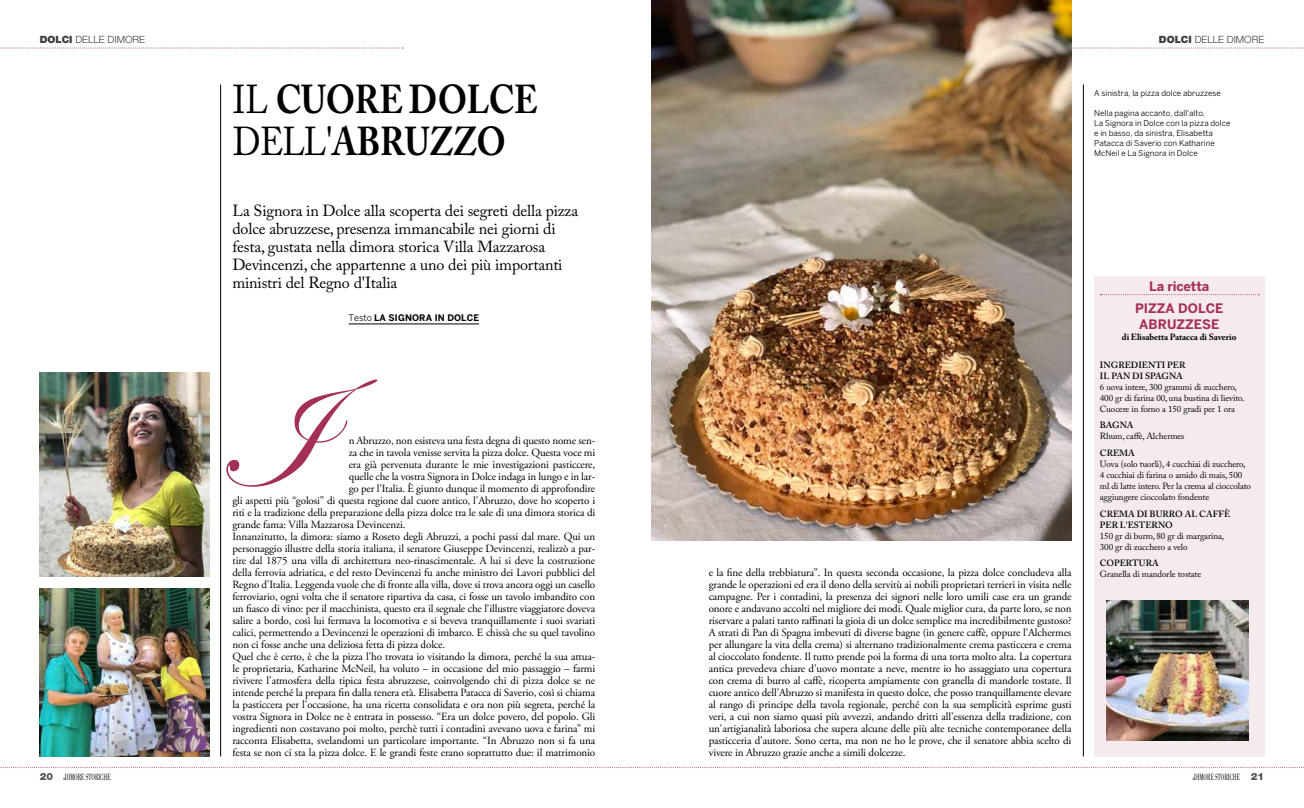
<style>
.page{position:relative;width:1304px;height:808px;background:#fff}
.page>*{position:absolute;margin:0;border:0;box-sizing:border-box;transform-origin:0 0}
.t1{font:159.1px "Edwardian Script ITC";color:#a53056}
.t2{font:700 40px/42px "Adobe Caslon Pro";letter-spacing:-.005em;color:#000;scale:.85 1}
.t3{font:16px/18px "Adobe Caslon Pro";letter-spacing:-.01em;color:#000}
.t4{font:700 13px/21.7px "Benton Sans";letter-spacing:.005em;color:#a53056;text-align:center}
.t5{font:11px/12px "Adobe Garamond Pro";letter-spacing:-.01em;color:#000;text-align:justify}
.t6{font:300 10px "Helvetica Neue LT Std";color:#3c3c3b}
.t7{font:900 10px "Helvetica Neue LT Std";color:#575756}
.t8{font:9.3px "Bodoni Std";color:#000;scale:.57 1}
.t9{font:9px/11px "Adobe Caslon Pro";letter-spacing:-.01em;color:#000}
.t10{font:600 9px/11px "Adobe Caslon Pro";letter-spacing:.005em;color:#000}
.t11{font:700 9px "Adobe Caslon Pro";letter-spacing:-.01em;color:#000}
.t12{font:700 9px "Benton Sans";letter-spacing:.015em;color:#000}
.t13{font:8px/10px "Benton Sans";color:#000}
.s1{font-weight:900}
.s2{font-weight:400}
.s3{font-style:italic;font-size:4.4px}
.s4{font-family:"Helvetica Neue LT Std";font-weight:900;font-size:10px;color:#575756}
</style>
<div class="page">
<svg style="left:0;top:48px;width:403px;height:1px"></svg>
<svg style="left:1071px;top:48px;width:232px;height:1px"></svg>
<svg style="left:0;top:767px;width:1304px;height:1px"></svg>
<div style="left:1094px;top:276px;width:170px;height:481px;background:#f5eaec"></div>
<svg style="left:1100px;top:294px;width:159px;height:1px"></svg>
<hr style="left:349px;top:324px;width:130px;height:1px;background:#000">
<hr style="left:220px;top:84px;width:1px;height:672px;background:#000">
<img style="left:652px;top:0;width:419px;height:540px">
<img style="left:40px;top:588px;width:170px;height:168px">
<img style="left:1107px;top:600px;width:142px;height:140px">
<img style="left:40px;top:372px;width:170px;height:204px">
<hr style="left:1083px;top:84px;width:1px;height:672px;background:#000">
<p class="t6" style="left:40px;top:33px;width:107px"><span class="s1">DOLCI</span> DELLE DIMORE</p>
<p class="t6" style="left:1159px;top:33px;width:107px"><span class="s1">DOLCI</span> DELLE DIMORE</p>
<h2 class="t2" style="left:233px;top:79px;width:361px"><span class="s2">IL</span> CUORE DOLCE<br><span class="s2">DELL'</span>ABRUZZO</h2>
<p class="t3" style="left:232px;top:201px;width:347px">La Signora in Dolce alla scoperta dei segreti della pizza dolce abruzzese, presenza immancabile nei giorni di festa, gustata nella dimora storica Villa Mazzarosa Devincenzi, che appartenne a uno dei più importanti ministri del Regno d'Italia</p>
<p class="t12" style="left:349px;top:312px;width:132px"><span class="s2">Testo</span> LA SIGNORA IN DOLCE</p>
<h1 class="t1" style="left:215px;top:348px;width:103px">I</h1>
<p class="t5" style="left:349px;top:435px;width:248px">n Abruzzo, non esisteva una festa degna di questo nome sen-</p>
<p class="t5" style="left:349px;top:447px;width:248px">za che in tavola venisse servita la pizza dolce. Questa voce mi</p>
<p class="t5" style="left:349px;top:459px;width:248px">era già pervenuta durante le mie investigazioni pasticcere,</p>
<p class="t5" style="left:349px;top:471px;width:248px">quelle che la vostra Signora in Dolce indaga in lungo e in lar-</p>
<p class="t5" style="left:349px;top:483px;width:248px">go per l'Italia. È giunto dunque il momento di approfondire</p>
<p class="t5" style="left:232px;top:495px;width:364px">gli aspetti più “golosi” di questa regione dal cuore antico, l'Abruzzo, dove ho scoperto i</p>
<p class="t5" style="left:232px;top:507px;width:364px">riti e la tradizione della preparazione della pizza dolce tra le sale di una dimora storica di</p>
<p class="t5" style="left:232px;top:519px;width:175px">grande fama: Villa Mazzarosa Devincenzi.</p>
<p class="t5" style="left:232px;top:531px;width:364px">Innanzitutto, la dimora: siamo a Roseto degli Abruzzi, a pochi passi dal mare. Qui un</p>
<p class="t5" style="left:232px;top:543px;width:364px">personaggio illustre della storia italiana, il senatore Giuseppe Devincenzi, realizzò a par-</p>
<p class="t5" style="left:232px;top:555px;width:364px">tire dal 1875 una villa di architettura neo-rinascimentale. A lui si deve la costruzione</p>
<p class="t5" style="left:232px;top:567px;width:364px">della ferrovia adriatica, e del resto Devincenzi fu anche ministro dei Lavori pubblici del</p>
<p class="t5" style="left:232px;top:579px;width:364px">Regno d'Italia. Leggenda vuole che di fronte alla villa, dove si trova ancora oggi un casello</p>
<p class="t5" style="left:232px;top:591px;width:364px">ferroviario, ogni volta che il senatore ripartiva da casa, ci fosse un tavolo imbandito con</p>
<p class="t5" style="left:232px;top:603px;width:364px">un fiasco di vino: per il macchinista, questo era il segnale che l'illustre viaggiatore doveva</p>
<p class="t5" style="left:232px;top:615px;width:364px">salire a bordo, così lui fermava la locomotiva e si beveva tranquillamente i suoi svariati</p>
<p class="t5" style="left:232px;top:627px;width:364px">calici, permettendo a Devincenzi le operazioni di imbarco. E chissà che su quel tavolino</p>
<p class="t5" style="left:232px;top:639px;width:214px">non ci fosse anche una deliziosa fetta di pizza dolce.</p>
<p class="t5" style="left:232px;top:651px;width:364px">Quel che è certo, è che la pizza l'ho trovata io visitando la dimora, perché la sua attua-</p>
<p class="t5" style="left:232px;top:663px;width:364px">le proprietaria, Katharine McNeil, ha voluto – in occasione del mio passaggio – farmi</p>
<p class="t5" style="left:232px;top:675px;width:364px">rivivere l'atmosfera della tipica festa abruzzese, coinvolgendo chi di pizza dolce se ne</p>
<p class="t5" style="left:232px;top:687px;width:364px">intende perché la prepara fin dalla tenera età. Elisabetta Patacca di Saverio, così si chiama</p>
<p class="t5" style="left:232px;top:699px;width:364px">la pasticcera per l'occasione, ha una ricetta consolidata e ora non più segreta, perché la</p>
<p class="t5" style="left:232px;top:711px;width:364px">vostra Signora in Dolce ne è entrata in possesso. “Era un dolce povero, del popolo. Gli</p>
<p class="t5" style="left:232px;top:723px;width:364px">ingredienti non costavano poi molto, perchè tutti i contadini avevano uova e farina” mi</p>
<p class="t5" style="left:232px;top:735px;width:364px">racconta Elisabetta, svelandomi un particolare importante. “In Abruzzo non si fa una</p>
<p class="t5" style="left:232px;top:747px;width:364px">festa se non ci sta la pizza dolce. E le grandi feste erano soprattutto due: il matrimonio</p>
<p class="t13" style="left:1094px;top:88px;width:128px">A sinistra, la pizza dolce abruzzese</p>
<p class="t13" style="left:1094px;top:108px;width:138px">Nella pagina accanto, dall'alto,<br>La Signora in Dolce con la pizza dolce e in basso, da sinistra, Elisabetta Patacca di Saverio con Katharine McNeil e La Signora in Dolce</p>
<p class="t5" style="left:709px;top:567px;width:364px">e la fine della trebbiatura”. In questa seconda occasione, la pizza dolce concludeva alla grande le operazioni ed era il dono della servitù ai nobili proprietari terrieri in visita nelle campagne. Per i contadini, la presenza dei signori nelle loro umili case era un grande onore e andavano accolti nel migliore dei modi. Quale miglior cura, da parte loro, se non riservare a palati tanto raffinati la gioia di un dolce semplice ma incredibilmente gustoso?<br>A strati di Pan di Spagna imbevuti di diverse bagne (in genere caffè, oppure l'Alchermes per allungare la vita della crema) si alternano tradizionalmente crema pasticcera e crema al cioccolato fondente. Il tutto prende poi la forma di una torta molto alta. La copertura antica prevedeva chiare d'uovo montate a neve, mentre io ho assaggiato una copertura con crema di burro al caffè, ricoperta ampiamente con granella di mandorle tostate. Il cuore antico dell'Abruzzo si manifesta in questo dolce, che posso tranquillamente elevare al rango di principe della tavola regionale, perché con la sua semplicità esprime gusti veri, a cui non siamo quasi più avvezzi, andando dritti all'essenza della tradizione, con un'artigianalità laboriosa che supera alcune delle più alte tecniche contemporanee della pasticceria d'autore. Sono certa, ma non ne ho le prove, che il senatore abbia scelto di vivere in Abruzzo grazie anche a simili dolcezze.</p>
<p class="t4" style="left:1135px;top:276px;width:90px">La ricetta<br>PIZZA DOLCE</p>
<p class="t4" style="left:1139px;top:313px;width:82px">ABRUZZESE</p>
<p class="t11" style="left:1122px;top:332px;width:116px">di Elisabetta Patacca di Saverio</p>
<p class="t10" style="left:1100px;top:359px;width:87px">INGREDIENTI PER<br>IL PAN DI SPAGNA</p>
<p class="t9" style="left:1100px;top:381px;width:146px">6 uova intere, 300 grammi di zucchero,<br>400 gr di farina 00, una bustina di lievito.<br>Cuocere in forno a 150 gradi per 1 ora</p>
<p class="t10" style="left:1100px;top:420px;width:35px">BAGNA</p>
<p class="t9" style="left:1100px;top:431px;width:86px">Rhum, caffè, Alchermes</p>
<p class="t10" style="left:1100px;top:447px;width:36px">CREMA</p>
<p class="t9" style="left:1100px;top:458px;width:153px">Uova (solo tuorli), 4 cucchiai di zucchero, 4 cucchiai di farina o amido di mais, 500 ml di latte intero. Per la crema al cioccolato aggiungere cioccolato fondente</p>
<p class="t10" style="left:1100px;top:508px;width:132px">CREMA DI BURRO AL CAFFÈ<br>PER L'ESTERNO</p>
<p class="t9" style="left:1100px;top:530px;width:126px">150 gr di burro, 80 gr di margarina,<br>300 gr di zucchero a velo</p>
<p class="t10" style="left:1100px;top:558px;width:60px">COPERTURA</p>
<p class="t9" style="left:1100px;top:569px;width:103px">Granella di mandorle tostate</p>
<p class="t7" style="left:40px;top:771px;width:15px">20</p>
<p class="t8" style="left:63px;top:772px;width:84px"><span class="s3">le</span> DIMORE STORICHE</p>
<p class="t8" style="left:1193px;top:772px;width:127px"><span class="s3">le</span> DIMORE STORICHE <span class="s4">21</span></p>
</div>
